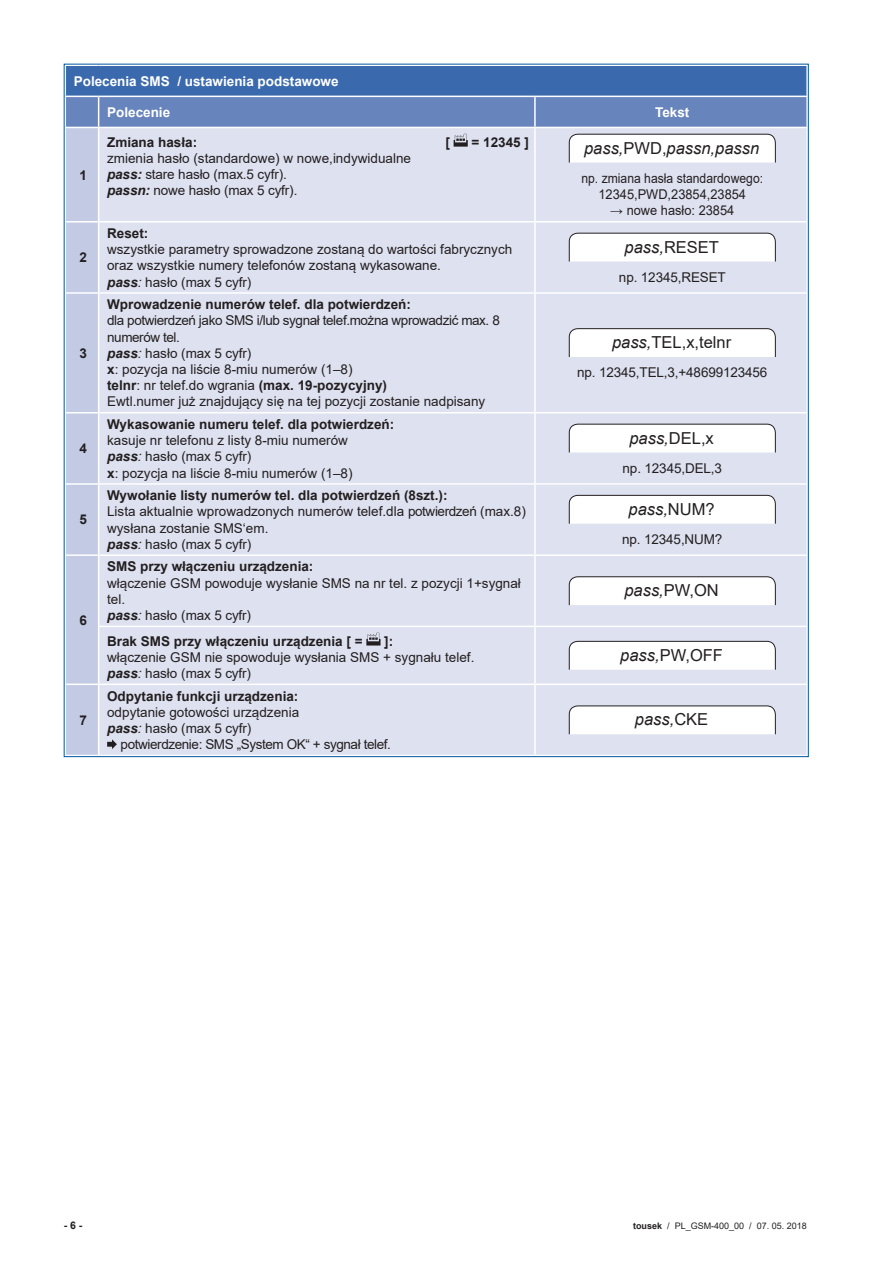
<style>
.page{position:relative;width:893px;height:1263px;background:#fff}
.page>*{position:absolute;margin:0;border:0;box-sizing:border-box;transform-origin:0 0}
.t1{font:italic 16.5px "Arial";color:#231f20}
.t2{font:16.5px "Arial";color:#231f20}
.t3{font:13.5px/16.2px "Arial";color:#231f20}
.t4{font:700 13.5px "Arial";color:#231f20}
.t5{font:13.5px/16.2px "Arial";color:#231f20;text-align:center;scale:.9 1}
.t6{font:700 13.5px "Arial";color:#fff}
.t7{font:13.5px "Arial";letter-spacing:-.03em;color:#231f20}
.t8{font:13.5px "Arial";color:#231f20;scale:.95 1}
.t9{font:700 10.5px "Arial";color:#231f20}
.t10{font:9px "Arial";color:#231f20}
.s1{font-weight:700;font-style:italic}
.s2{font-style:normal}
.s3{font-style:italic}
.s4{font-weight:700}
</style>
<div class="page">
<div style="left:65px;top:65px;width:742px;height:31px;background:#3a6aad"></div>
<hr style="left:806px;top:66px;width:2px;height:30px;background:#fff">
<svg style="left:66px;top:96px;width:741px;height:659px;background:#dadeee"></svg>
<p class="t6" style="left:74px;top:71px;width:266px">Polecenia SMS / ustawienia podstawowe</p>
<p class="t6" style="left:107px;top:103px;width:65px">Polecenie</p>
<p class="t6" style="left:655px;top:103px;width:36px">Tekst</p>
<p class="t4" style="left:79px;top:165px;width:9px">1</p>
<p class="t4" style="left:79px;top:248px;width:9px">2</p>
<p class="t4" style="left:79px;top:343px;width:9px">3</p>
<p class="t4" style="left:79px;top:439px;width:9px">4</p>
<p class="t4" style="left:79px;top:510px;width:9px">5</p>
<p class="t4" style="left:79px;top:610px;width:9px">6</p>
<p class="t4" style="left:79px;top:710px;width:9px">7</p>
<p class="t4" style="left:107px;top:132px;width:92px">Zmiana hasła:</p>
<p class="t4" style="left:445px;top:132px;width:6px">[</p>
<p class="t4" style="left:471px;top:132px;width:59px">= 12345 ]</p>
<p class="t3" style="left:107px;top:150px;width:305px">zmienia hasło (standardowe) w nowe,indywidualne <span class="s1">pass:</span> stare hasło (max.5 cyfr).<br><span class="s1">passn:</span> nowe hasło (max 5 cyfr).</p>
<p class="t1" style="left:584px;top:137px;width:177px">pass,<span class="s2">PWD,</span>passn,passn</p>
<p class="t5" style="left:581px;top:170px;width:203px">np. zmiana hasła standardowego:<br>12345,PWD,23854,23854</p>
<p class="t8" style="left:610px;top:201px;width:132px">→ nowe hasło: 23854</p>
<p class="t4" style="left:107px;top:224px;width:43px">Reset:</p>
<p class="t3" style="left:107px;top:241px;width:407px">wszystkie parametry sprowadzone zostaną do wartości fabrycznych oraz wszystkie numery telefonów zostaną wykasowane.<br><span class="s1">pass</span><span class="s3">:</span> hasło (max 5 cyfr)</p>
<p class="t1" style="left:625px;top:236px;width:96px">pass,<span class="s2">RESET</span></p>
<p class="t3" style="left:619px;top:269px;width:108px">np. 12345,RESET</p>
<p class="t4" style="left:107px;top:295px;width:305px">Wprowadzenie numerów telef. dla potwierdzeń:</p>
<p class="t3" style="left:107px;top:312px;width:394px">dla potwierdzeń jako SMS i/lub sygnał telef.można wprowadzić max. 8 numerów tel.<br><span class="s1">pass</span><span class="s3">:</span> hasło (max 5 cyfr)<br><span class="s4">x</span>: pozycja na liście 8-miu numerów (1–8)<br><span class="s4">telnr</span>: nr telef.do wgrania <span class="s4">(max. 19-pozycyjny)<br></span>Ewtl.numer już znajdujący się na tej pozycji zostanie nadpisany</p>
<p class="t2" style="left:612px;top:331px;width:121px"><span class="s3">pass,</span>TEL,x,telnr</p>
<p class="t3" style="left:577px;top:364px;width:192px">np. 12345,TEL,3,+48699123456</p>
<p class="t4" style="left:107px;top:415px;width:289px">Wykasowanie numeru telef. dla potwierdzeń:</p>
<p class="t3" style="left:107px;top:432px;width:247px">kasuje nr telefonu z listy 8-miu numerów <span class="s1">pass</span><span class="s3">:</span> hasło (max 5 cyfr)<br><span class="s4">x</span>: pozycja na liście 8-miu numerów (1–8)</p>
<p class="t1" style="left:629px;top:427px;width:86px">pass,<span class="s2">DEL,x</span></p>
<p class="t3" style="left:623px;top:460px;width:101px">np. 12345,DEL,3</p>
<p class="t4" style="left:107px;top:486px;width:342px">Wywołanie listy numerów tel. dla potwierdzeń (8szt.):</p>
<p class="t3" style="left:107px;top:503px;width:420px">Lista aktualnie wprowadzonych numerów telef.dla potwierdzeń (max.8) wysłana zostanie SMS‘em.<br><span class="s1">pass</span><span class="s3">:</span> hasło (max 5 cyfr)</p>
<p class="t1" style="left:628px;top:498px;width:88px">pass,<span class="s2">NUM?</span></p>
<p class="t3" style="left:622px;top:531px;width:102px">np. 12345,NUM?</p>
<p class="t4" style="left:107px;top:557px;width:208px">SMS przy włączeniu urządzenia:</p>
<p class="t3" style="left:107px;top:575px;width:415px">włączenie GSM powoduje wysłanie SMS na nr tel. z pozycji 1+sygnał tel.<br><span class="s1">pass</span><span class="s3">:</span> hasło (max 5 cyfr)</p>
<p class="t1" style="left:624px;top:580px;width:96px">pass,<span class="s2">PW,ON</span></p>
<p class="t4" style="left:107px;top:631px;width:257px">Brak SMS przy włączeniu urządzenia [ =</p>
<p class="t4" style="left:384px;top:631px;width:10px">]:</p>
<p class="t3" style="left:107px;top:649px;width:369px">włączenie GSM nie spowoduje wysłania SMS + sygnału telef. <span class="s1">pass</span><span class="s3">:</span> hasło (max 5 cyfr)</p>
<p class="t2" style="left:620px;top:644px;width:104px"><span class="s3">pass,</span>PW,OFF</p>
<p class="t4" style="left:107px;top:686px;width:193px">Odpytanie funkcji urządzenia:</p>
<p class="t3" style="left:107px;top:704px;width:194px">odpytanie gotowości urządzenia <span class="s1">pass</span><span class="s3">:</span> hasło (max 5 cyfr)</p>
<p class="t7" style="left:121px;top:735px;width:272px">potwierdzenie: SMS „System OK“ + sygnał telef.</p>
<p class="t1" style="left:635px;top:709px;width:75px">pass,<span class="s2">CKE</span></p>
<p class="t9" style="left:64px;top:1218px;width:20px">-6-</p>
<p class="t10" style="left:633px;top:1219px;width:175px"><span class="s4">tousek</span> / PL_GSM-400_00 / 07. 05. 2018</p>
</div>
